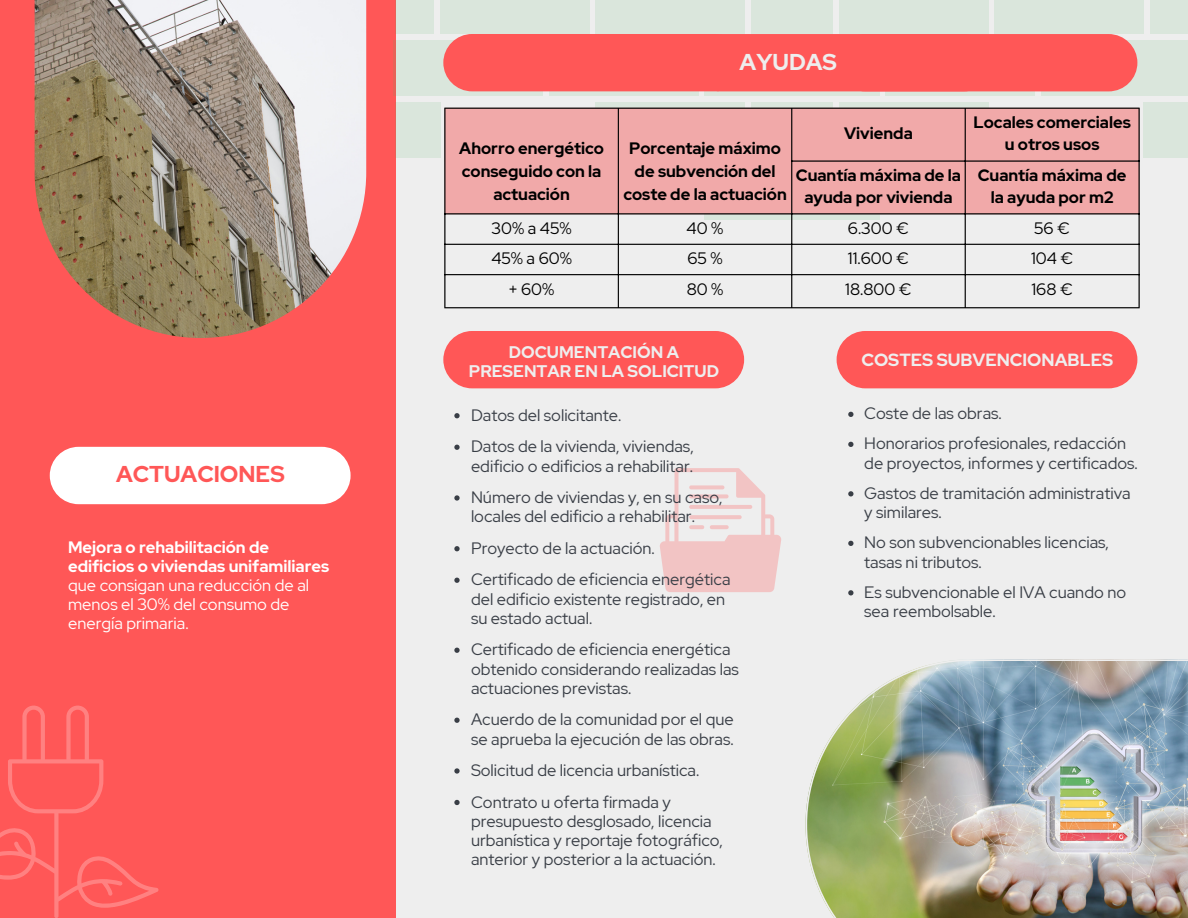
<style>
.page{position:relative;width:1188px;height:918px;background:#ff5757}
.page>*{position:absolute;margin:0;border:0;box-sizing:border-box;transform-origin:0 0}
.t1{font:700 22.8px "Red Hat Display";color:#ff5757}
.t2{font:700 22.8px "Red Hat Display";color:#eee}
.t3{font:700 17.55px "Red Hat Display";color:#eee}
.t4{font:700 16.8px/19.2px "Red Hat Display";color:#eee;text-align:center}
.t5{font:16.5px/19.2px "Red Hat Display";color:#393e46}
.t6{font:700 16.5px/22.5px "Red Hat Display";color:#000;text-align:center}
.t7{font:16.5px/19.2px "Red Hat Display";color:#fff}
.t8{font:16.5px "Red Hat Display";color:#000}
.t9{font:700 16.5px/19.2px "Red Hat Display";color:#fff}
</style>
<div class="page">
<div style="left:396px;top:0;width:792px;height:918px;background:#eee"></div>
<img style="left:806px;top:659px;width:382px;height:259px">
<div style="left:50px;top:447px;width:301px;height:57px;background:#fff;border-radius:29px"></div>
<img style="left:35px;top:0;width:331px;height:338px">
<div style="left:596px;top:0;width:149px;height:34px;background:#dae6dc"></div>
<div style="left:596px;top:102px;width:149px;height:56px;background:linear-gradient(to right,#dae6dc,#dae6dc)"></div>
<div style="left:440px;top:0;width:149px;height:34px;background:#dae6dc"></div>
<div style="left:549px;top:40px;width:149px;height:56px;background:linear-gradient(to right,#dae6dc,#dae6dc)"></div>
<div style="left:394px;top:40px;width:149px;height:56px;background:#dae6dc"></div>
<div style="left:751px;top:102px;width:41px;height:56px;background:linear-gradient(to right,#dae6dc,#dae6dc)"></div>
<div style="left:751px;top:0;width:41px;height:34px;background:#dae6dc"></div>
<svg style="left:704px;top:214px;width:87px;height:6px"></svg>
<div style="left:704px;top:40px;width:88px;height:56px;background:linear-gradient(to right,#dae6dc,#dae6dc)"></div>
<div style="left:395px;top:102px;width:45px;height:56px;background:#dae6dc"></div>
<div style="left:395px;top:0;width:39px;height:34px;background:#dae6dc"></div>
<div style="left:443px;top:331px;width:301px;height:57px;background:#ff5757;border-radius:29px"></div>
<div style="left:839px;top:0;width:149px;height:34px;background:#dae6dc"></div>
<div style="left:839px;top:102px;width:149px;height:56px;background:linear-gradient(to right,#dae6dc,#dae6dc)"></div>
<div style="left:995px;top:0;width:149px;height:34px;background:#dae6dc"></div>
<div style="left:886px;top:40px;width:149px;height:56px;background:linear-gradient(to right,#dae6dc,#dae6dc)"></div>
<div style="left:1041px;top:40px;width:147px;height:56px;background:#dae6dc"></div>
<div style="left:792px;top:102px;width:41px;height:56px;background:linear-gradient(to right,#dae6dc,#dae6dc)"></div>
<div style="left:792px;top:0;width:41px;height:34px;background:#dae6dc"></div>
<svg style="left:792px;top:214px;width:88px;height:6px"></svg>
<div style="left:792px;top:40px;width:88px;height:56px;background:linear-gradient(to right,#dae6dc,#dae6dc)"></div>
<div style="left:1144px;top:102px;width:44px;height:56px;background:#dae6dc"></div>
<div style="left:1150px;top:0;width:38px;height:34px;background:#dae6dc"></div>
<div style="left:837px;top:331px;width:300px;height:57px;background:#ff5757;border-radius:29px"></div>
<svg style="left:0;top:706px;width:158px;height:212px"></svg>
<svg style="left:660px;top:468px;width:121px;height:124px"></svg>
<div style="left:443px;top:34px;width:301px;height:57px;background:#ff5757;border-radius:29px"></div>
<div style="left:692px;top:34px;width:301px;height:57px;background:#ff5757;border-radius:29px"></div>
<div style="left:837px;top:34px;width:300px;height:57px;background:#ff5757;border-radius:29px"></div>
<div style="left:445px;top:109px;width:694px;height:104px;background:#f1a9a9"></div>
<hr style="left:444px;top:109px;width:1px;height:198px;background:#000">
<hr style="left:618px;top:109px;width:1px;height:198px;background:#000">
<hr style="left:791px;top:109px;width:1px;height:198px;background:#000">
<hr style="left:965px;top:109px;width:1px;height:198px;background:#000">
<hr style="left:1139px;top:109px;width:1px;height:198px;background:#000">
<hr style="left:444px;top:108px;width:696px;height:1px;background:#000">
<hr style="left:791px;top:160px;width:349px;height:2px;background:#000">
<hr style="left:444px;top:213px;width:696px;height:1px;background:#000">
<hr style="left:444px;top:244px;width:696px;height:1px;background:#000">
<hr style="left:444px;top:274px;width:696px;height:1px;background:#000">
<hr style="left:444px;top:307px;width:696px;height:1px;background:#000">
<svg style="left:848px;top:412px;width:6px;height:5px"></svg>
<svg style="left:848px;top:442px;width:6px;height:5px"></svg>
<svg style="left:848px;top:491px;width:6px;height:5px"></svg>
<svg style="left:848px;top:541px;width:6px;height:5px"></svg>
<svg style="left:848px;top:590px;width:6px;height:5px"></svg>
<svg style="left:454px;top:413px;width:6px;height:5px"></svg>
<svg style="left:454px;top:445px;width:6px;height:5px"></svg>
<svg style="left:454px;top:495px;width:6px;height:6px"></svg>
<svg style="left:454px;top:546px;width:6px;height:5px"></svg>
<svg style="left:454px;top:578px;width:6px;height:5px"></svg>
<svg style="left:454px;top:648px;width:6px;height:5px"></svg>
<svg style="left:454px;top:718px;width:6px;height:5px"></svg>
<svg style="left:454px;top:768px;width:6px;height:6px"></svg>
<svg style="left:454px;top:800px;width:6px;height:5px"></svg>
<h1 class="t1" style="left:116px;top:459px;width:170px">ACTUACIONES</h1>
<p class="t9" style="left:68px;top:537px;width:263px">Mejora o rehabilitación de edificios o viviendas unifamiliares</p>
<p class="t7" style="left:68px;top:575px;width:243px">que consigan una reducción de al menos el 30% del consumo de energía primaria.</p>
<h1 class="t2" style="left:740px;top:46px;width:99px">AYUDAS</h1>
<p class="t6" style="left:459px;top:137px;width:146px">Ahorro energético</p>
<p class="t6" style="left:629px;top:137px;width:153px">Porcentaje máximo</p>
<p class="t6" style="left:844px;top:122px;width:70px">Vivienda</p>
<p class="t6" style="left:973px;top:111px;width:159px">Locales comerciales u otros usos</p>
<p class="t6" style="left:462px;top:160px;width:141px">conseguido con la actuación</p>
<p class="t6" style="left:623px;top:160px;width:165px">de subvención del coste de la actuación</p>
<p class="t6" style="left:796px;top:164px;width:167px">Cuantía máxima de la ayuda por vivienda</p>
<p class="t6" style="left:978px;top:164px;width:150px">Cuantía máxima de la ayuda por m2</p>
<p class="t8" style="left:492px;top:217px;width:82px">30% a 45%</p>
<p class="t8" style="left:687px;top:217px;width:38px">40%</p>
<p class="t8" style="left:848px;top:217px;width:63px">6.300 €</p>
<p class="t8" style="left:1034px;top:217px;width:37px">56€</p>
<p class="t8" style="left:491px;top:247px;width:82px">45% a 60%</p>
<p class="t8" style="left:687px;top:247px;width:37px">65%</p>
<p class="t8" style="left:848px;top:247px;width:63px">11.600 €</p>
<p class="t8" style="left:1031px;top:247px;width:44px">104 €</p>
<p class="t8" style="left:509px;top:279px;width:47px">+ 60%</p>
<p class="t8" style="left:687px;top:279px;width:38px">80%</p>
<p class="t8" style="left:845px;top:279px;width:68px">18.800 €</p>
<p class="t8" style="left:1031px;top:279px;width:43px">168 €</p>
<p class="t4" style="left:469px;top:342px;width:252px">DOCUMENTACIÓN A<br>PRESENTAR EN LA SOLICITUD</p>
<p class="t5" style="left:471px;top:399px;width:224px;line-height:31.5px">Datos del solicitante.<br>Datos de la vivienda, viviendas,</p>
<p class="t5" style="left:471px;top:450px;width:253px;line-height:31.5px">edificio o edificios a rehabilitar.<br>Número de viviendas y, en su caso,</p>
<p class="t5" style="left:471px;top:501px;width:261px;line-height:31.5px">locales del edificio a rehabilitar.<br>Proyecto de la actuación.<br>Certificado de eficiencia energética</p>
<p class="t5" style="left:471px;top:589px;width:256px">del edificio existente registrado, en su estado actual.</p>
<p class="t5" style="left:471px;top:640px;width:269px">Certificado de eficiencia energética obtenido considerando realizadas las actuaciones previstas.</p>
<p class="t5" style="left:471px;top:710px;width:264px">Acuerdo de la comunidad por el que se aprueba la ejecución de las obras.</p>
<p class="t5" style="left:471px;top:755px;width:230px;line-height:31.5px">Solicitud de licencia urbanística.<br>Contrato u oferta firmada y</p>
<p class="t5" style="left:471px;top:812px;width:253px">presupuesto desglosado, licencia urbanística y reportaje fotográfico, anterior y posterior a la actuación.</p>
<p class="t3" style="left:861px;top:348px;width:253px">COSTES SUBVENCIONABLES</p>
<p class="t5" style="left:864px;top:398px;width:263px;line-height:30px">Coste de las obras.<br>Honorarios profesionales, redacción</p>
<p class="t5" style="left:864px;top:448px;width:275px;line-height:30px">de proyectos, informes y certificados.<br>Gastos de tramitación administrativa</p>
<p class="t5" style="left:864px;top:497px;width:246px;line-height:30px">y similares.<br>No son subvencionables licencias,</p>
<p class="t5" style="left:864px;top:547px;width:263px;line-height:30px">tasas ni tributos.<br>Es subvencionable el IVA cuando no</p>
<p class="t5" style="left:864px;top:602px;width:133px">sea reembolsable.</p>
</div>
